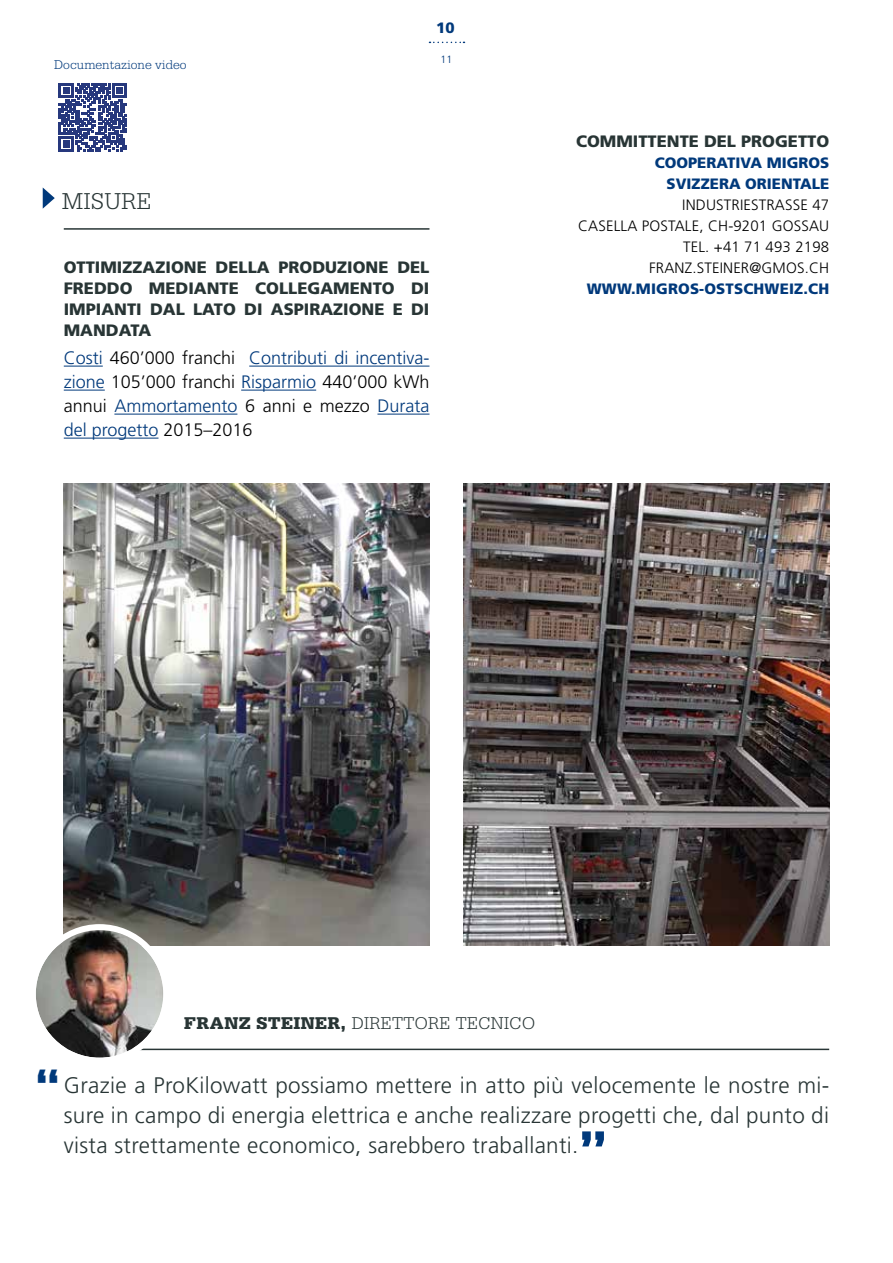
<style>
.page{position:relative;width:893px;height:1263px;background:#fff}
.page>*{position:absolute;margin:0;border:0;box-sizing:border-box;transform-origin:0 0}
.t1{font:900 51px "Serifa Std";color:#00397b}
.t2{font:900 45px "Serifa Std";color:#00397b}
.t3{font:300 24.3px "Serifa Std";letter-spacing:.02em;color:#283535}
.t4{font:300 22.5px/30px "Frutiger LT Std";letter-spacing:.015em;color:#283535;text-align:justify}
.t5{font:300 18px/24px "Frutiger LT Std";color:#00397b;text-align:justify}
.t6{font:300 18px "Serifa Std";letter-spacing:.02em;color:#283535}
.t7{font:900 16.5px "Frutiger LT Std";color:#283535}
.t8{font:300 15px "Frutiger LT Std";letter-spacing:.01em;color:#000}
.t9{font:900 15px/21px "Frutiger LT Std";letter-spacing:.005em;color:#00397b;text-align:center}
.t10{font:300 13.5px "Serifa Std";color:#00397b}
.t11{font:300 10.5px "Frutiger LT Std";color:#00397b}
.s1{color:#000}
.s2{font-weight:900}
</style>
<div class="page">
<svg style="left:429px;top:42px;width:35px;height:1px"></svg>
<hr style="left:64px;top:228px;width:365px;height:2px;background:#283535">
<hr style="left:64px;top:1049px;width:765px;height:1px;background:#283535">
<svg style="left:43px;top:188px;width:12px;height:21px"></svg>
<hr style="left:64px;top:366px;width:39px;height:1px;background:#00397b">
<hr style="left:249px;top:366px;width:180px;height:1px;background:#00397b">
<hr style="left:64px;top:390px;width:41px;height:1px;background:#00397b">
<hr style="left:241px;top:390px;width:75px;height:1px;background:#00397b">
<hr style="left:114px;top:414px;width:123px;height:1px;background:#00397b">
<hr style="left:377px;top:414px;width:52px;height:1px;background:#00397b">
<hr style="left:64px;top:438px;width:94px;height:1px;background:#00397b">
<img style="left:463px;top:484px;width:366px;height:461px">
<img style="left:64px;top:483px;width:365px;height:462px">
<img style="left:36px;top:930px;width:127px;height:128px;border-radius:64px">
<div style="left:30px;top:924px;width:139px;height:140px;border:6px solid #fff;border-radius:50%"></div>
<svg style="left:59px;top:83px;width:68px;height:68px"></svg>
<p class="t10" style="left:54px;top:57px;width:134px">Documentazione video</p>
<p class="t3" style="left:62px;top:187px;width:91px">Misure</p>
<p class="t9" style="left:436px;top:18px;width:20px">10</p>
<p class="t11" style="left:441px;top:53px;width:13px">11</p>
<p class="t7" style="left:64px;top:257px;width:10px">OTTI</p>
<p class="t7" style="left:100px;top:257px;width:95px">MIZZAZIONE</p>
<p class="t7" style="left:216px;top:257px;width:162px">DELLA PRODUZIONE</p>
<p class="t7" style="left:397px;top:257px;width:34px">DEL</p>
<p class="t7" style="left:64px;top:278px;width:155px">FREDDO MEDIANTE</p>
<p class="t7" style="left:255px;top:278px;width:106px">COLLEGAMENT</p>
<p class="t7" style="left:382px;top:278px;width:47px">O DI</p>
<p class="t7" style="left:64px;top:299px;width:60px">IMPIANTI</p>
<p class="t7" style="left:150px;top:299px;width:224px">DAL LATO DI ASPIRAZI ONE</p>
<p class="t7" style="left:393px;top:299px;width:36px">E DI</p>
<p class="t7" style="left:64px;top:320px;width:89px">MANDATA</p>
<p class="t5" style="left:64px;top:346px;width:367px">Costi <span class="s1">460’000 franchi</span> Contributi di incentiva&shy;zione <span class="s1">105’000 franchi</span> Risparmio <span class="s1">440’000 kWh annui</span> Ammortamento <span class="s1">6 anni e mezzo</span> Durata del progetto <span class="s1">2015–2016</span></p>
<p class="t7" style="left:576px;top:131px;width:67px">COMMITTENTE</p>
<p class="t7" style="left:704px;top:131px;width:127px">DEL PROGETTO</p>
<p class="t9" style="left:655px;top:152px;width:22px">COOP</p>
<p class="t9" style="left:666px;top:152px;width:164px">ERATIVA MIGROS<br>SVIZZERA ORIENTALE</p>
<p class="t8" style="left:682px;top:196px;width:102px">Industriestrasse</p>
<p class="t8" style="left:812px;top:196px;width:18px">47</p>
<p class="t8" style="left:578px;top:217px;width:225px">CASELLA POSTALE, CH-9201 Gossau</p>
<p class="t8" style="left:683px;top:238px;width:148px">Tel. +41 71 493 2198</p>
<p class="t8" style="left:649px;top:259px;width:182px">franz.steiner@gmos.c h</p>
<p class="t9" style="left:587px;top:278px;width:244px">WWW.MIGROS-OSTSCHWEIZ.CH</p>
<p class="t6" style="left:184px;top:1013px;width:352px"><span class="s2">FRANZ STEINER,</span> Direttore Tecnico</p>
<h2 class="t2" style="left:35px;top:1057px;width:27px">“</h2>
<p class="t4" style="left:64px;top:1070px;width:767px">Grazie a ProKilowatt possiamo mettere in atto più velocemente le nostre mi&shy;sure in campo di energia elettrica e anche realizzare progetti che, dal punto di vista strettamente economico, sarebbero traballanti.</p>
<h1 class="t1" style="left:579px;top:1118px;width:30px">”</h1>
</div>
